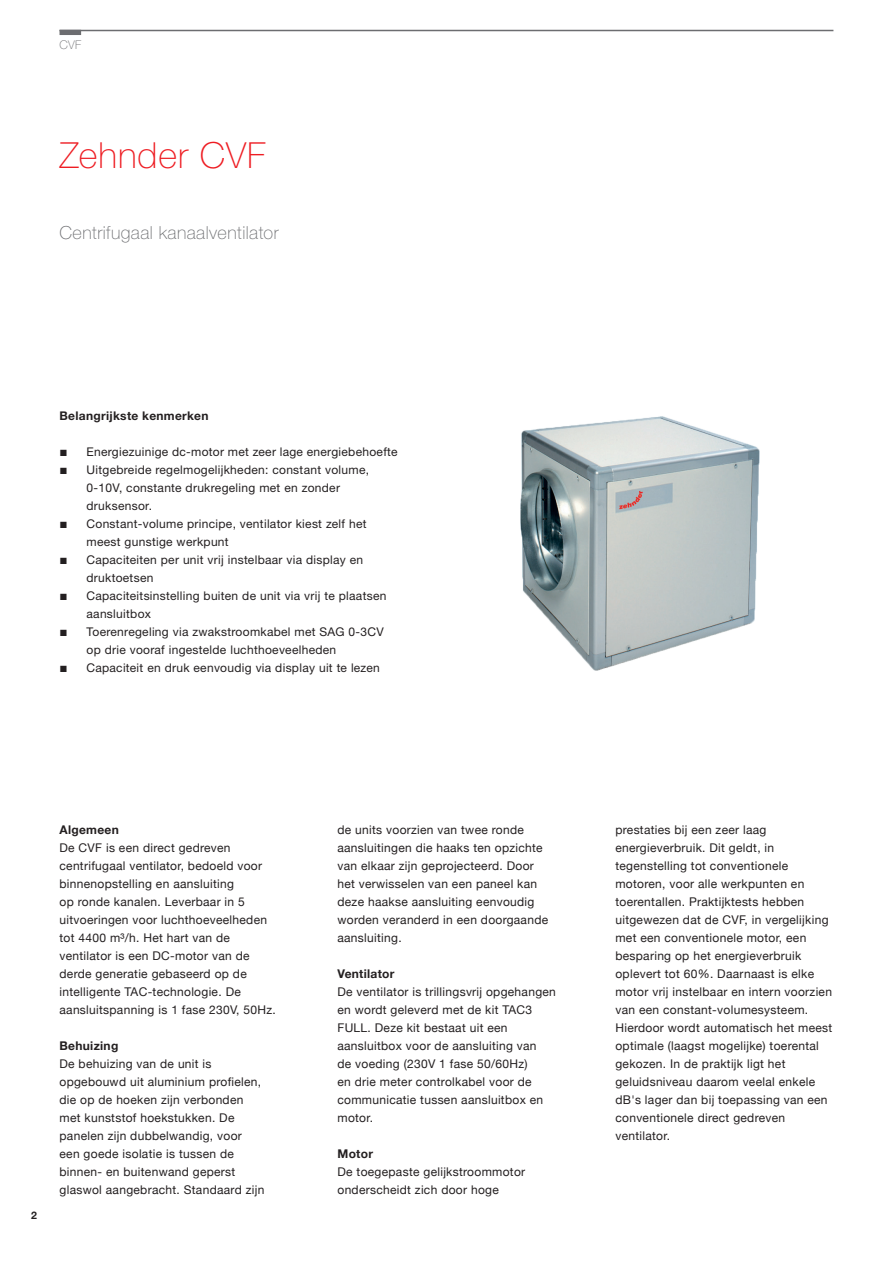
<style>
.page{position:relative;width:893px;height:1263px;background:#fff}
.page>*{position:absolute;margin:0;border:0;box-sizing:border-box;transform-origin:0 0}
.t1{font:100 36px "Helvetica Neue LTW1 G";letter-spacing:.025em;color:#ee1d23}
.t2{font:100 18px "Helvetica Neue LTW1 G";letter-spacing:.025em;color:#6c6d70}
.t3{font:12px/18px "Helvetica Neue";letter-spacing:.025em;color:#231f20}
.t4{font:12px/18px "Helvetica Neuefor Zehnder";letter-spacing:.025em;color:#231f20}
.t5{font:700 12px "Helvetica Neue";letter-spacing:.025em;color:#231f20}
.t6{font:700 12px "Helvetica Neue LTW1 G";letter-spacing:.025em;color:#231f20}
.t7{font:100 12px "Helvetica Neue LTW1 G";color:#6c6d70}
.t8{font:700 10.5px "Helvetica Neue LTW1 G";color:#231f20}
</style>
<div class="page">
<img style="left:520px;top:416px;width:240px;height:255px">
<hr style="left:60px;top:30px;width:773px;height:1px;background:#6c6d70">
<div style="left:60px;top:30px;width:21px;height:5px;background:#6c6d70"></div>
<p class="t7" style="left:60px;top:37px;width:23px">CVF</p>
<h1 class="t1" style="left:60px;top:134px;width:208px">Zehnder CVF</h1>
<h2 class="t2" style="left:60px;top:222px;width:221px">Centrifugaal kanaalventilator</h2>
<p class="t6" style="left:60px;top:408px;width:151px">Belangrijkste kenmerken</p>
<p class="t4" style="left:60px;top:442px;width:340px">■ Energiezuinige dc-motor met zeer lage energiebehoefte</p>
<p class="t4" style="left:87px;top:460px;width:284px;text-indent:-27px">■ Uitgebreide regelmogelijkheden: constant volume,<br>0-10V, constante drukregeling met en zonder druksensor.</p>
<p class="t4" style="left:87px;top:514px;width:282px;text-indent:-27px">■ Constant-volume principe, ventilator kiest zelf het meest gunstige werkpunt</p>
<p class="t4" style="left:87px;top:550px;width:278px;text-indent:-27px">■ Capaciteiten per unit vrij instelbaar via display en druktoetsen</p>
<p class="t4" style="left:87px;top:586px;width:301px;text-indent:-27px">■ Capaciteitsinstelling buiten de unit via vrij te plaatsen aansluitbox</p>
<p class="t4" style="left:87px;top:622px;width:299px;text-indent:-27px">■ Toerenregeling via zwakstroomkabel met SAG 0-3CV op drie vooraf ingestelde luchthoeveelheden</p>
<p class="t4" style="left:60px;top:658px;width:322px">■ Capaciteit en druk eenvoudig via display uit te lezen</p>
<p class="t8" style="left:31px;top:1209px;width:7px">2</p>
<p class="t5" style="left:60px;top:822px;width:61px">Algemeen</p>
<p class="t3" style="left:60px;top:838px;width:218px">De CVF is een direct gedreven centrifugaal ventilator, bedoeld voor binnenopstelling en aansluiting<br>op ronde kanalen. Leverbaar in 5 uitvoeringen voor luchthoeveelheden tot 4400 m³/h. Het hart van de ventilator is een DC-motor van de derde generatie gebaseerd op de intelligente TAC-technologie. De aansluitspanning is 1 fase 230V, 50Hz.</p>
<p class="t5" style="left:60px;top:1038px;width:60px">Behuizing</p>
<p class="t3" style="left:60px;top:1054px;width:206px">De behuizing van de unit is opgebouwd uit aluminium profielen, die op de hoeken zijn verbonden met kunststof hoekstukken. De panelen zijn dubbelwandig, voor een goede isolatie is tussen de binnen- en buitenwand geperst glaswol aangebracht. Standaard zijn</p>
<p class="t3" style="left:337px;top:820px;width:212px">de units voorzien van twee ronde aansluitingen die haaks ten opzichte van elkaar zijn geprojecteerd. Door het verwisselen van een paneel kan deze haakse aansluiting eenvoudig worden veranderd in een doorgaande aansluiting.</p>
<p class="t5" style="left:337px;top:966px;width:59px">Ventilator</p>
<p class="t3" style="left:337px;top:982px;width:220px">De ventilator is trillingsvrij opgehangen en wordt geleverd met de kit TAC3<br>FULL. Deze kit bestaat uit een aansluitbox voor de aansluiting van<br>de voeding (230V 1 fase 50/60Hz)<br>en drie meter controlkabel voor de communicatie tussen aansluitbox en motor.</p>
<p class="t5" style="left:337px;top:1146px;width:37px">Motor</p>
<p class="t3" style="left:337px;top:1162px;width:189px">De toegepaste gelijkstroommotor onderscheidt zich door hoge</p>
<p class="t3" style="left:615px;top:820px;width:218px">prestaties bij een zeer laag energieverbruik. Dit geldt, in tegenstelling tot conventionele motoren, voor alle werkpunten en toerentallen. Praktijktests hebben uitgewezen dat de CVF, in vergelijking met een conventionele motor, een besparing op het energieverbruik oplevert tot 60%. Daarnaast is elke motor vrij instelbaar en intern voorzien van een constant-volumesysteem.<br>Hierdoor wordt automatisch het meest optimale (laagst mogelijke) toerental gekozen. In de praktijk ligt het geluidsniveau daarom veelal enkele dB's lager dan bij toepassing van een conventionele direct gedreven ventilator.</p>
</div>
